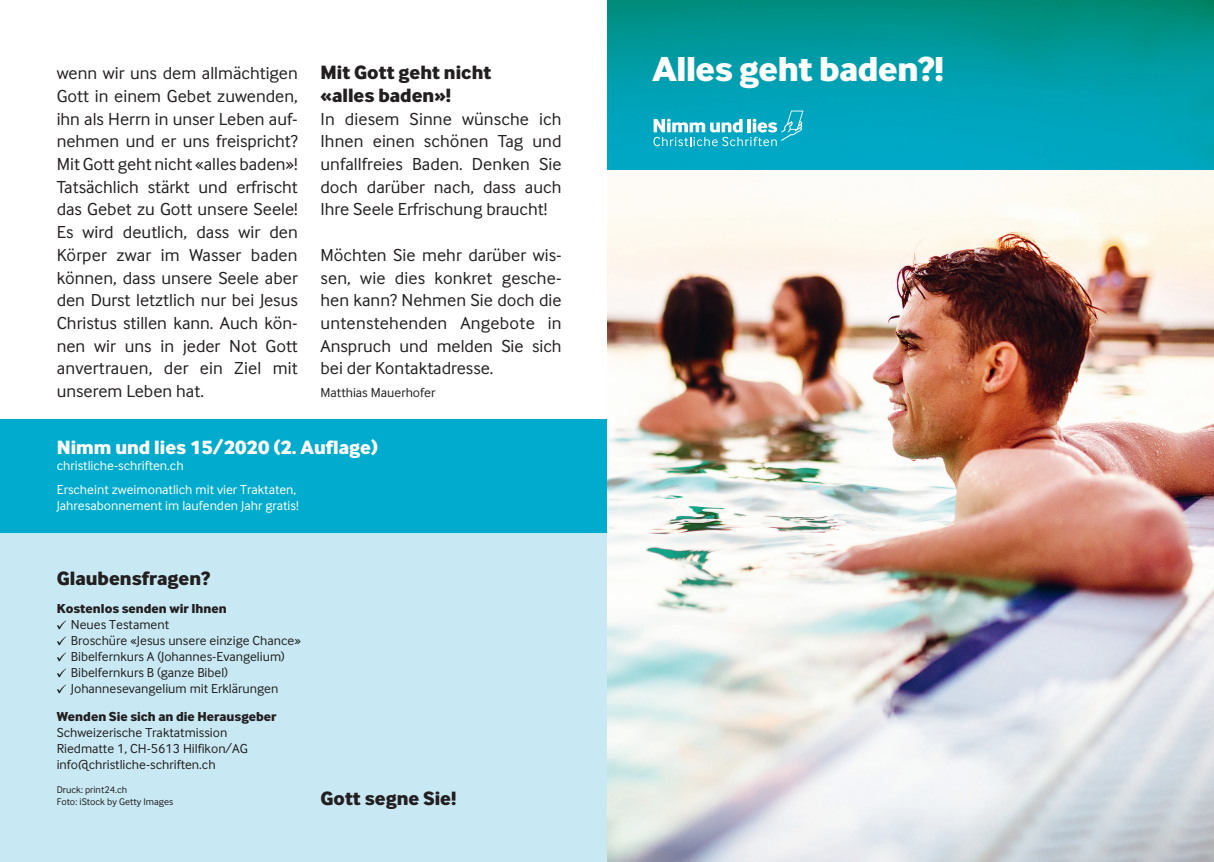
<style>
.page{position:relative;width:1214px;height:862px;background:#fff}
.page>*{position:absolute;margin:0;border:0;box-sizing:border-box;transform-origin:0 0}
._01_Titel{font:36px "Inter Face Corp X Bold";letter-spacing:-.01em;color:#fff}
._02_Untertitel{font:20px/22.6px "Inter Face Corp X Bold";color:#231f20}
._02_Untertitel-2{font:20px "Inter Face Corp X Bold";color:#fff}
._03_Grundschrift_nor{font:18px/22.6px "Inter Face Corp";color:#231f20;text-align:justify}
._04_Impressum{font:13.6px/16px "Inter Face Corp";color:#231f20}
._04_Impressum-2{font:13.6px/16px "Inter Face Corp";color:#fff}
._04_Impressum-3{font:13.6px "Inter Face Corp X Bold";color:#231f20}
._05_Autor{font:13.6px "Inter Face Corp";color:#231f20}
._04_Impressum-4{font:10px "Inter Face Corp";color:#231f20}
</style>
<div class="page">
<img style="left:607px;top:170px;width:606px;height:692px">
<div style="left:0;top:533px;width:607px;height:329px;background:#c8e9f3"></div>
<svg style="left:607px;top:0;width:606px;height:170px"></svg>
<svg style="left:57px;top:620px;width:9px;height:9px"></svg>
<svg style="left:57px;top:636px;width:9px;height:9px"></svg>
<svg style="left:57px;top:652px;width:9px;height:9px"></svg>
<svg style="left:57px;top:668px;width:9px;height:9px"></svg>
<svg style="left:57px;top:684px;width:9px;height:9px"></svg>
<div style="left:0;top:420px;width:607px;height:113px;background:#00abcd"></div>
<svg style="left:653px;top:111px;width:150px;height:35px"></svg>
<p class="_03_Grundschrift_nor" style="left:57px;top:62px;width:242px">wenn wir uns dem allmächtigen</p>
<p class="_01_Titel" style="left:652px;top:47px;width:293px">Alles geht baden?!</p>
<p class="_03_Grundschrift_nor" style="left:57px;top:85px;width:243px">Gott in einem Gebet zuwenden, ihn als Herrn in unser Leben auf&shy;nehmen und er uns freispricht?<br>Mit Gott geht nicht «alles baden»!<br>Tatsächlich stärkt und erfrischt das Gebet zu Gott unsere Seele!<br>Es wird deutlich, dass wir den Körper zwar im Wasser baden können, dass unsere Seele aber den Durst letztlich nur bei Jesus Christus stillen kann. Auch kön&shy;nen wir uns in jeder Not Gott anvertrauen, der ein Ziel mit unserem Leben hat.</p>
<p class="_02_Untertitel" style="left:320px;top:61px;width:172px">Mit Gott geht nicht «alles baden»!</p>
<p class="_03_Grundschrift_nor" style="left:320px;top:107px;width:242px">In diesem Sinne wünsche ich Ihnen einen schönen Tag und unfallfreies Baden. Denken Sie doch darüber nach, dass auch Ihre Seele Erfrischung braucht!</p>
<p class="_03_Grundschrift_nor" style="left:320px;top:243px;width:243px">Möchten Sie mehr darüber wis&shy;sen, wie dies konkret gesche&shy;hen kann? Nehmen Sie doch die untenstehenden Angebote in Anspruch und melden Sie sich bei der Kontaktadresse.</p>
<p class="_05_Autor" style="left:320px;top:385px;width:116px">Matthias Mauerhofer</p>
<p class="_02_Untertitel-2" style="left:57px;top:435px;width:323px">Nimm und lies 15/2020 (2. Auflage)</p>
<p class="_04_Impressum-2" style="left:57px;top:458px;width:128px">christliche-schriften.ch</p>
<p class="_04_Impressum-2" style="left:57px;top:482px;width:243px">Erscheint zweimonatlich mit vier Traktaten,<br>Jahresabonnement im laufenden Jahr gratis!</p>
<p class="_02_Untertitel" style="left:57px;top:567px;width:155px">Glaubensfragen?</p>
<p class="_04_Impressum-3" style="left:57px;top:600px;width:171px">Kostenlos senden wir Ihnen</p>
<p class="_04_Impressum" style="left:71px;top:616px;width:231px">Neues Testament<br>Broschüre «Jesus unsere einzige Chance»<br>Bibelfernkurs A (Johannes-Evangelium)</p>
<p class="_04_Impressum" style="left:71px;top:664px;width:158px">Bibelfernkurs B (ganze Bibel)</p>
<p class="_04_Impressum" style="left:71px;top:680px;width:209px">Johannesevangelium mit Erklärungen</p>
<p class="_04_Impressum-3" style="left:57px;top:708px;width:221px">Wenden Sie sich an die Herausgeber</p>
<p class="_04_Impressum" style="left:57px;top:724px;width:172px">Schweizerische Traktatmission</p>
<p class="_04_Impressum" style="left:57px;top:740px;width:193px">Riedmatte 1, CH-5613 Hilfikon/AG</p>
<p class="_04_Impressum" style="left:57px;top:756px;width:160px">info@christliche-schriften.ch</p>
<p class="_04_Impressum-4" style="left:57px;top:784px;width:72px">Druck: print24.ch</p>
<p class="_04_Impressum-4" style="left:57px;top:796px;width:118px">Foto: iStock by Getty Images</p>
<p class="_02_Untertitel" style="left:320px;top:787px;width:137px">Gott segne Sie!</p>
</div>
